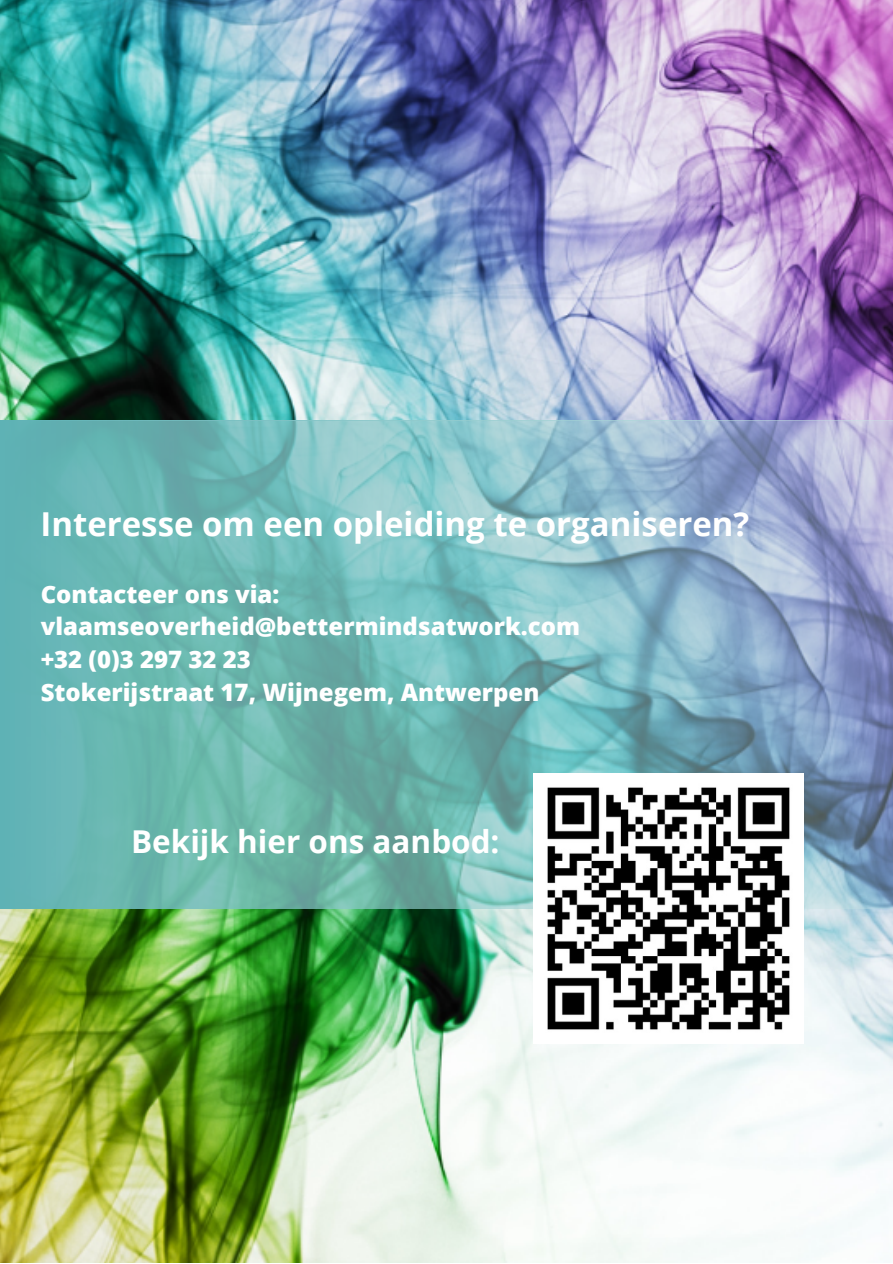
<style>
.page{position:relative;width:893px;height:1264px;background:#fff}
.page>*{position:absolute;margin:0;border:0;box-sizing:border-box;transform-origin:0 0}
.t1{font:700 33px "Open Sans";color:#fff}
.t2{font:700 31.5px "Open Sans";color:#fff}
.t3{font:800 24px/32.5px "Open Sans";color:#fff}
</style>
<div class="page">
<img style="left:0;top:0;width:892px;height:1262px">
<svg style="left:0;top:420px;width:892px;height:488px;background:#78b2b9"></svg>
<img style="left:533px;top:774px;width:270px;height:269px">
<h1 class="t1" style="left:40px;top:501px;width:710px">Interesse om een opleiding te organiseren?</h1>
<p class="t3" style="left:41px;top:577px;width:541px">Contacteer ons via: vlaamseoverheid@bettermindsatwork.com +32 (0)3 297 32 23<br>Stokerijstraat 17, Wijnegem, Antwerpen</p>
<h2 class="t2" style="left:131px;top:819px;width:370px">Bekijk hier ons aanbod:</h2>
</div>
